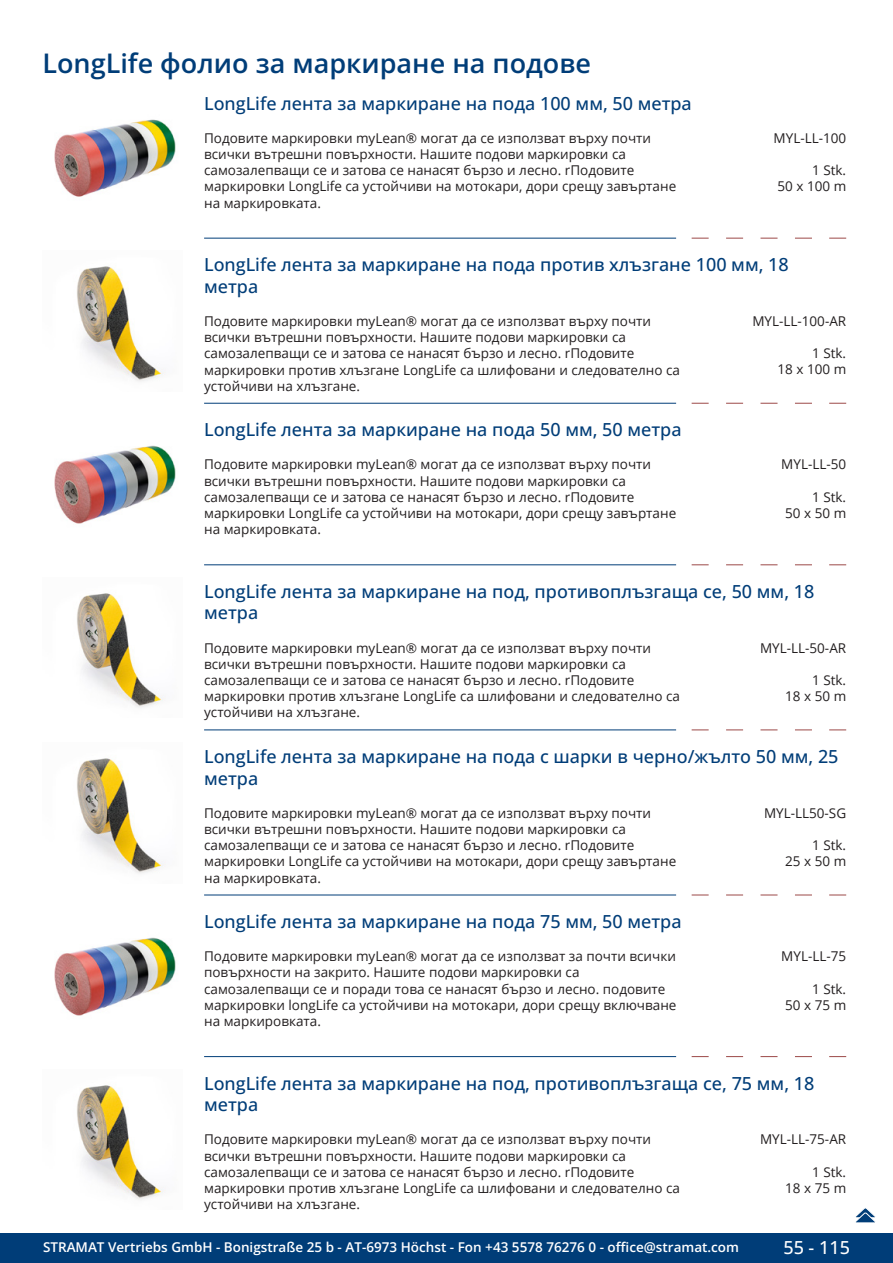
<style>
.page{position:relative;width:893px;height:1263px;background:#fff}
.page>*{position:absolute;margin:0;border:0;box-sizing:border-box;transform-origin:0 0}
.GruppeName{font:600 27px "Open Sans";color:#003d78}
.ArtikelName{font:500 18px/21.6px "Open Sans";color:#003d78}
.t1{font:500 18px "Open Sans";color:#fff}
.Beschreibung{font:13.5px/16.2px "Open Sans";color:#231f20}
.ArtikelNummer{font:13.5px "Open Sans";color:#231f20}
.t2{font:600 13.5px "Open Sans";color:#fff}
</style>
<div class="page">
<div style="left:0;top:1233px;width:893px;height:30px;background:#003d78"></div>
<img style="left:54px;top:119px;width:122px;height:78px">
<img style="left:77px;top:266px;width:89px;height:116px">
<svg style="left:692px;top:238px;width:17px;height:1px"></svg>
<svg style="left:726px;top:238px;width:17px;height:1px"></svg>
<svg style="left:760px;top:238px;width:17px;height:1px"></svg>
<svg style="left:795px;top:238px;width:17px;height:1px"></svg>
<svg style="left:829px;top:238px;width:17px;height:1px"></svg>
<hr style="left:204px;top:238px;width:472px;height:1px;background:#003d78">
<img style="left:54px;top:445px;width:122px;height:79px">
<svg style="left:692px;top:403px;width:17px;height:1px"></svg>
<svg style="left:726px;top:403px;width:17px;height:1px"></svg>
<svg style="left:760px;top:403px;width:17px;height:1px"></svg>
<svg style="left:795px;top:403px;width:17px;height:1px"></svg>
<svg style="left:829px;top:403px;width:17px;height:1px"></svg>
<hr style="left:204px;top:403px;width:472px;height:1px;background:#003d78">
<img style="left:77px;top:593px;width:89px;height:115px">
<svg style="left:692px;top:564px;width:17px;height:1px"></svg>
<svg style="left:726px;top:564px;width:17px;height:1px"></svg>
<svg style="left:760px;top:564px;width:17px;height:1px"></svg>
<svg style="left:795px;top:564px;width:17px;height:1px"></svg>
<svg style="left:829px;top:564px;width:17px;height:1px"></svg>
<hr style="left:204px;top:564px;width:472px;height:1px;background:#003d78">
<img style="left:77px;top:758px;width:89px;height:116px">
<svg style="left:692px;top:730px;width:17px;height:1px"></svg>
<svg style="left:726px;top:730px;width:17px;height:1px"></svg>
<svg style="left:760px;top:730px;width:17px;height:1px"></svg>
<svg style="left:795px;top:730px;width:17px;height:1px"></svg>
<svg style="left:829px;top:730px;width:17px;height:1px"></svg>
<hr style="left:204px;top:730px;width:472px;height:1px;background:#003d78">
<img style="left:54px;top:937px;width:122px;height:79px">
<svg style="left:692px;top:895px;width:17px;height:1px"></svg>
<svg style="left:726px;top:895px;width:17px;height:1px"></svg>
<svg style="left:760px;top:895px;width:17px;height:1px"></svg>
<svg style="left:795px;top:895px;width:17px;height:1px"></svg>
<svg style="left:829px;top:895px;width:17px;height:1px"></svg>
<hr style="left:204px;top:895px;width:472px;height:1px;background:#003d78">
<img style="left:77px;top:1085px;width:89px;height:115px">
<svg style="left:692px;top:1056px;width:17px;height:1px"></svg>
<svg style="left:726px;top:1056px;width:17px;height:1px"></svg>
<svg style="left:760px;top:1056px;width:17px;height:1px"></svg>
<svg style="left:795px;top:1056px;width:17px;height:1px"></svg>
<svg style="left:829px;top:1056px;width:17px;height:1px"></svg>
<hr style="left:204px;top:1056px;width:472px;height:1px;background:#003d78">
<svg style="left:855px;top:1208px;width:21px;height:15px"></svg>
<p class="GruppeName" style="left:43px;top:44px;width:550px">LongLife фолио за маркиране на подове</p>
<p class="ArtikelName" style="left:204px;top:92px;width:489px">LongLife лента за маркиране на пода 100 мм, 50 метра</p>
<p class="Beschreibung" style="left:204px;top:129px;width:474px">Подовите маркировки myLean® могат да се използват върху почти всички вътрешни повърхности. Нашите подови маркировки са самозалепващи се и затова се нанасят бързо и лесно. rПодовите маркировки LongLife са устойчиви на мотокари, дори срещу завъртане на маркировката.</p>
<p class="ArtikelNummer" style="left:774px;top:128px;width:74px">MYL-LL-100</p>
<p class="ArtikelNummer" style="left:812px;top:161px;width:36px">1 Stk.</p>
<p class="ArtikelNummer" style="left:777px;top:177px;width:70px">50 x 100 m</p>
<p class="ArtikelName" style="left:204px;top:253px;width:586px">LongLife лента за маркиране на пода против хлъзгане 100 мм, 18 метра</p>
<p class="Beschreibung" style="left:204px;top:313px;width:477px">Подовите маркировки myLean® могат да се използват върху почти всички вътрешни повърхности. Нашите подови маркировки са самозалепващи се и затова се нанасят бързо и лесно. rПодовите маркировки против хлъзгане LongLife са шлифовани и следователно са устойчиви на хлъзгане.</p>
<p class="ArtikelNummer" style="left:752px;top:312px;width:95px">MYL-LL-100-AR</p>
<p class="ArtikelNummer" style="left:812px;top:344px;width:36px">1 Stk.</p>
<p class="ArtikelNummer" style="left:777px;top:360px;width:70px">18 x 100 m</p>
<p class="ArtikelName" style="left:204px;top:418px;width:479px">LongLife лента за маркиране на пода 50 мм, 50 метра</p>
<p class="Beschreibung" style="left:204px;top:456px;width:474px">Подовите маркировки myLean® могат да се използват върху почти всички вътрешни повърхности. Нашите подови маркировки са самозалепващи се и затова се нанасят бързо и лесно. rПодовите маркировки LongLife са устойчиви на мотокари, дори срещу завъртане на маркировката.</p>
<p class="ArtikelNummer" style="left:781px;top:455px;width:66px">MYL-LL-50</p>
<p class="ArtikelNummer" style="left:812px;top:488px;width:36px">1 Stk.</p>
<p class="ArtikelNummer" style="left:785px;top:504px;width:63px">50 x 50 m</p>
<p class="ArtikelName" style="left:204px;top:580px;width:612px">LongLife лента за маркиране на под, противоплъзгаща се, 50 мм, 18 метра</p>
<p class="Beschreibung" style="left:204px;top:639px;width:477px">Подовите маркировки myLean® могат да се използват върху почти всички вътрешни повърхности. Нашите подови маркировки са самозалепващи се и затова се нанасят бързо и лесно. rПодовите маркировки против хлъзгане LongLife са шлифовани и следователно са устойчиви на хлъзгане.</p>
<p class="ArtikelNummer" style="left:760px;top:638px;width:88px">MYL-LL-50-AR</p>
<p class="ArtikelNummer" style="left:812px;top:671px;width:36px">1 Stk.</p>
<p class="ArtikelNummer" style="left:785px;top:687px;width:63px">18 x 50 m</p>
<p class="ArtikelName" style="left:204px;top:745px;width:636px">LongLife лента за маркиране на пода с шарки в черно/жълто 50 мм, 25 метра</p>
<p class="Beschreibung" style="left:204px;top:804px;width:474px">Подовите маркировки myLean® могат да се използват върху почти всички вътрешни повърхности. Нашите подови маркировки са самозалепващи се и затова се нанасят бързо и лесно. rПодовите маркировки LongLife са устойчиви на мотокари, дори срещу завъртане на маркировката.</p>
<p class="ArtikelNummer" style="left:764px;top:803px;width:84px">MYL-LL50-SG</p>
<p class="ArtikelNummer" style="left:812px;top:836px;width:36px">1 Stk.</p>
<p class="ArtikelNummer" style="left:785px;top:852px;width:63px">25 x 50 m</p>
<p class="ArtikelName" style="left:204px;top:910px;width:479px">LongLife лента за маркиране на пода 75 мм, 50 метра</p>
<p class="Beschreibung" style="left:204px;top:948px;width:474px">Подовите маркировки myLean® могат да се използват за почти всички повърхности на закрито. Нашите подови маркировки са самозалепващи се и поради това се нанасят бързо и лесно. подовите маркировки longLife са устойчиви на мотокари, дори срещу включване на маркировката.</p>
<p class="ArtikelNummer" style="left:781px;top:947px;width:66px">MYL-LL-75</p>
<p class="ArtikelNummer" style="left:812px;top:979px;width:36px">1 Stk.</p>
<p class="ArtikelNummer" style="left:785px;top:995px;width:63px">50 x 75 m</p>
<p class="ArtikelName" style="left:204px;top:1072px;width:612px">LongLife лента за маркиране на под, противоплъзгаща се, 75 мм, 18 метра</p>
<p class="Beschreibung" style="left:204px;top:1131px;width:477px">Подовите маркировки myLean® могат да се използват върху почти всички вътрешни повърхности. Нашите подови маркировки са самозалепващи се и затова се нанасят бързо и лесно. rПодовите маркировки против хлъзгане LongLife са шлифовани и следователно са устойчиви на хлъзгане.</p>
<p class="ArtikelNummer" style="left:760px;top:1130px;width:88px">MYL-LL-75-AR</p>
<p class="ArtikelNummer" style="left:812px;top:1162px;width:36px">1 Stk.</p>
<p class="ArtikelNummer" style="left:785px;top:1179px;width:63px">18 x 75 m</p>
<p class="t2" style="left:43px;top:1238px;width:698px">STRAMAT Vertriebs GmbH - Bonigstraße 25 b - AT-6973 Höchst - Fon +43 5578 76276 0 - office@stramat.com</p>
<h2 class="t1" style="left:783px;top:1234px;width:68px">55 - 115</h2>
</div>
